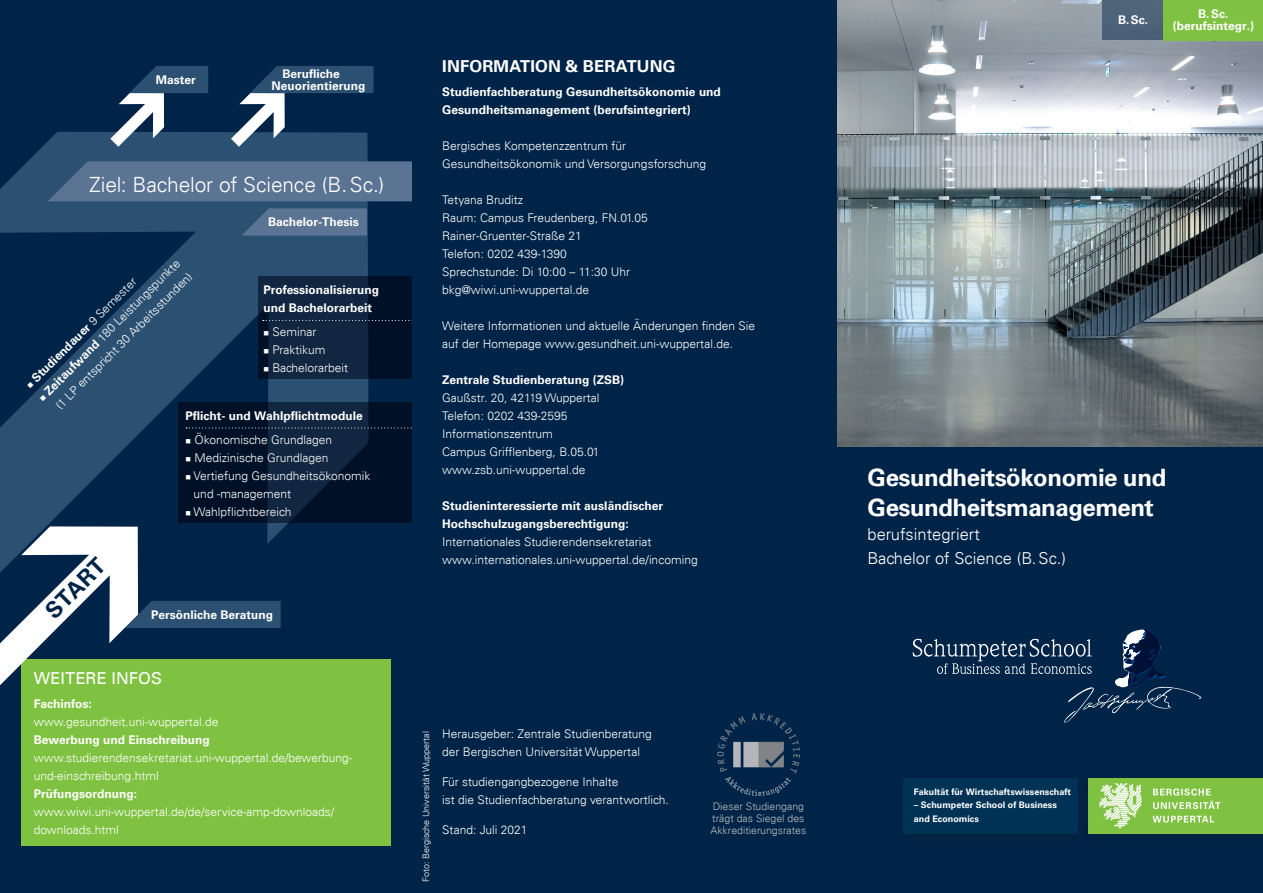
<style>
.page{position:relative;width:1263px;height:893px;background:#fff}
.page>*{position:absolute;margin:0;border:0;box-sizing:border-box;transform-origin:0 0}
.t1{font:700 24px/30px "Univers";letter-spacing:-.02em;color:#fff}
.t2{font:700 22.5px "Univers";color:#002447}
.t3{font:300 21px "Univers LT";letter-spacing:-.005em;color:#fff}
.t4{font:300 16.5px/24px "Univers LT";color:#fff}
.Headline{font:700 16.5px "Univers";letter-spacing:.01em;color:#fff}
.t5{font:16.5px "Univers LT";letter-spacing:.005em;color:#fff}
.t6{font:300 12px/18px "Univers LT";color:#fff}
.t7{font:700 12px/18px "Univers";color:#fff}
.t8{font:300 10.5px/12px "Univers LT";color:#bcbdc0}
.t9{font:700 9px "Univers";color:#fff}
.t10{font:300 9px "Univers LT";color:#fff}
.s1{font-family:"Univers";font-weight:700}
.s2{font-family:"Univers LT";font-weight:300}
</style>
<div class="page">
<div style="left:0;top:0;width:425px;height:893px;background:#002447"></div>
<svg style="left:0;top:132px;width:368px;height:398px;fill:#2b5072"></svg>
<svg style="left:48px;top:161px;width:364px;height:40px"></svg>
<svg style="left:242px;top:208px;width:125px;height:28px"></svg>
<svg style="left:231px;top:66px;width:143px;height:81px"></svg>
<svg style="left:110px;top:66px;width:98px;height:81px"></svg>
<div style="left:21px;top:660px;width:370px;height:186px;background:#7fc241"></div>
<svg style="left:0;top:526px;width:281px;height:159px"></svg>
<svg style="left:258px;top:277px;width:154px;height:102px;fill:#112640"></svg>
<svg style="left:178px;top:403px;width:234px;height:120px;fill:#001127"></svg>
<svg style="left:263px;top:320px;width:149px;height:1px"></svg>
<svg style="left:186px;top:427px;width:226px;height:1px"></svg>
<div style="left:412px;top:0;width:426px;height:893px;background:#002447"></div>
<div style="left:838px;top:0;width:425px;height:893px;background:#002447"></div>
<img style="left:838px;top:0;width:425px;height:446px">
<svg style="left:913px;top:630px;width:288px;height:93px"></svg>
<div style="left:1102px;top:0;width:62px;height:40px;background:#4d6378"></div>
<div style="left:1163px;top:0;width:100px;height:40px;background:#7fc241"></div>
<div style="left:903px;top:778px;width:175px;height:55px;background:#003255"></div>
<div style="left:1088px;top:778px;width:175px;height:55px;background:#7fc241"></div>
<svg style="left:1152px;top:816px;width:62px;height:7px"></svg>
<svg style="left:1153px;top:801px;width:67px;height:8px"></svg>
<svg style="left:1153px;top:788px;width:58px;height:7px"></svg>
<svg style="left:1099px;top:783px;width:43px;height:45px"></svg>
<img style="left:718px;top:714px;width:81px;height:81px">
<p class="t7" style="left:156px;top:71px;width:42px">Master</p>
<p class="t7" style="left:271px;top:68px;width:96px;line-height:12px;text-indent:11px">Berufliche<br>Neuorientierung</p>
<p class="t3" style="left:89px;top:171px;width:297px">Ziel: Bachelor of Science (B.Sc.)</p>
<p class="t7" style="left:268px;top:213px;width:92px">Bachelor-Thesis</p>
<p class="t6" style="left:34px;top:393px;width:197px;text-align:center;rotate:-45deg">■ <span class="s1">Zeitaufwand</span> 180 Leistungspunkte (1 LP entspricht 30 Arbeitsstunden)</p>
<p class="t7" style="left:21px;top:380px;width:153px;rotate:-45deg">■ Studiendauer <span class="s2">9 Semester</span></p>
<p class="t7" style="left:263px;top:281px;width:117px">Professionalisierung und Bachelorarbeit</p>
<p class="t6" style="left:263px;top:322px;width:54px">■ Seminar</p>
<p class="t6" style="left:263px;top:340px;width:64px">■ Praktikum</p>
<p class="t6" style="left:263px;top:358px;width:86px">■ Bachelorarbeit</p>
<p class="t7" style="left:186px;top:407px;width:179px">Pflicht- und Wahlpflichtmodule</p>
<p class="t6" style="left:186px;top:430px;width:148px">■ Ökonomische Grundlagen</p>
<p class="t6" style="left:186px;top:448px;width:144px">■ Medizinische Grundlagen</p>
<p class="t6" style="left:194px;top:466px;width:178px;text-indent:-8px">■ Vertiefung Gesundheitsökonomik und -management</p>
<p class="t6" style="left:186px;top:502px;width:107px">■ Wahlpflichtbereich</p>
<p class="t2" style="left:40px;top:605px;width:75px;rotate:-45deg">START</p>
<p class="t7" style="left:151px;top:606px;width:124px">Persönliche Beratung</p>
<p class="t5" style="left:34px;top:668px;width:130px">WEITERE INFOS</p>
<p class="t7" style="left:34px;top:695px;width:60px">Fachinfos:</p>
<p class="t6" style="left:34px;top:712px;width:186px">www.gesundheit.uni-wuppertal.de</p>
<p class="t7" style="left:34px;top:731px;width:178px">Bewerbung und Einschreibung</p>
<p class="t6" style="left:34px;top:748px;width:320px">www.studierendensekretariat.uni-wuppertal.de/bewerbung&shy;und-einschreibung.html</p>
<p class="t7" style="left:34px;top:785px;width:105px">Prüfungsordnung:</p>
<p class="t6" style="left:34px;top:802px;width:302px">www.wiwi.uni-wuppertal.de/de/service-amp-downloads/ downloads.html</p>
<p class="Headline" style="left:442px;top:56px;width:235px">INFORMATION &amp; BERATUNG</p>
<p class="t7" style="left:442px;top:83px;width:280px">Studienfachberatung Gesundheitsökonomie und<br>Gesundheitsmanagement (berufsintegriert)</p>
<p class="t6" style="left:442px;top:136px;width:265px">Bergisches Kompetenzzentrum für<br>Gesundheitsökonomik und Versorgungsforschung</p>
<p class="t6" style="left:442px;top:190px;width:82px">Tetyana Bruditz</p>
<p class="t6" style="left:442px;top:208px;width:207px">Raum: Campus Freudenberg, FN.01.05</p>
<p class="t6" style="left:442px;top:226px;width:141px">Rainer-Gruenter-Straße 21</p>
<p class="t6" style="left:442px;top:244px;width:126px">Telefon: 0202 439-1390</p>
<p class="t6" style="left:442px;top:262px;width:189px">Sprechstunde: Di 10:00 – 11:30 Uhr</p>
<p class="t6" style="left:442px;top:280px;width:148px">bkg@wiwi.uni-wuppertal.de</p>
<p class="t6" style="left:442px;top:316px;width:314px">Weitere Informationen und aktuelle Änderungen finden Sie</p>
<p class="t6" style="left:442px;top:334px;width:292px">auf der Homepage www.gesundheit.uni-wuppertal.de.</p>
<p class="t7" style="left:442px;top:371px;width:184px">Zentrale Studienberatung (ZSB)</p>
<p class="t6" style="left:442px;top:388px;width:159px">Gaußstr. 20, 42119 Wuppertal</p>
<p class="t6" style="left:442px;top:406px;width:127px">Telefon: 0202 439-2595</p>
<p class="t6" style="left:442px;top:424px;width:112px">Informationszentrum</p>
<p class="t6" style="left:442px;top:442px;width:159px">Campus Grifflenberg, B.05.01</p>
<p class="t6" style="left:442px;top:460px;width:145px">www.zsb.uni-wuppertal.de</p>
<p class="t7" style="left:442px;top:497px;width:222px">Studieninteressierte mit ausländischer</p>
<p class="t7" style="left:442px;top:515px;width:188px">Hochschulzugangsberechtigung:</p>
<p class="t6" style="left:442px;top:532px;width:211px">Internationales Studierendensekretariat</p>
<p class="t6" style="left:442px;top:550px;width:257px">www.internationales.uni-wuppertal.de/incoming</p>
<p class="t10" style="left:421px;top:882px;width:152px;rotate:-90deg">Foto: Bergische Universität Wuppertal</p>
<p class="t6" style="left:442px;top:724px;width:211px">Herausgeber: Zentrale Studienberatung</p>
<p class="t6" style="left:442px;top:742px;width:199px">der Bergischen Universität Wuppertal</p>
<p class="t6" style="left:442px;top:772px;width:178px">Für studiengangbezogene Inhalte</p>
<p class="t6" style="left:442px;top:790px;width:228px">ist die Studienfachberatung verantwortlich.</p>
<p class="t6" style="left:442px;top:820px;width:87px">Stand: Juli 2021</p>
<p class="t8" style="left:712px;top:800px;width:94px">Dieser Studiengang trägt das Siegel des</p>
<p class="t8" style="left:710px;top:824px;width:98px">Akkreditierungsrates</p>
<p class="t7" style="left:1118px;top:11px;width:32px">B.Sc.</p>
<p class="t7" style="left:1198px;top:5px;width:32px">B.Sc.</p>
<p class="t7" style="left:1173px;top:17px;width:83px">(berufsintegr.)</p>
<p class="t1" style="left:867px;top:463px;width:300px">Gesundheitsökonomie und<br>Gesundheitsmanagement</p>
<p class="t4" style="left:867px;top:522px;width:200px">berufsintegriert<br>Bachelor of Science (B.Sc.)</p>
<p class="t9" style="left:914px;top:786px;width:159px">Fakultät für Wirtschaftswissenschaft</p>
<p class="t9" style="left:914px;top:800px;width:145px">– Schumpeter School of Business</p>
<p class="t9" style="left:914px;top:813px;width:66px">and Economics</p>
</div>
